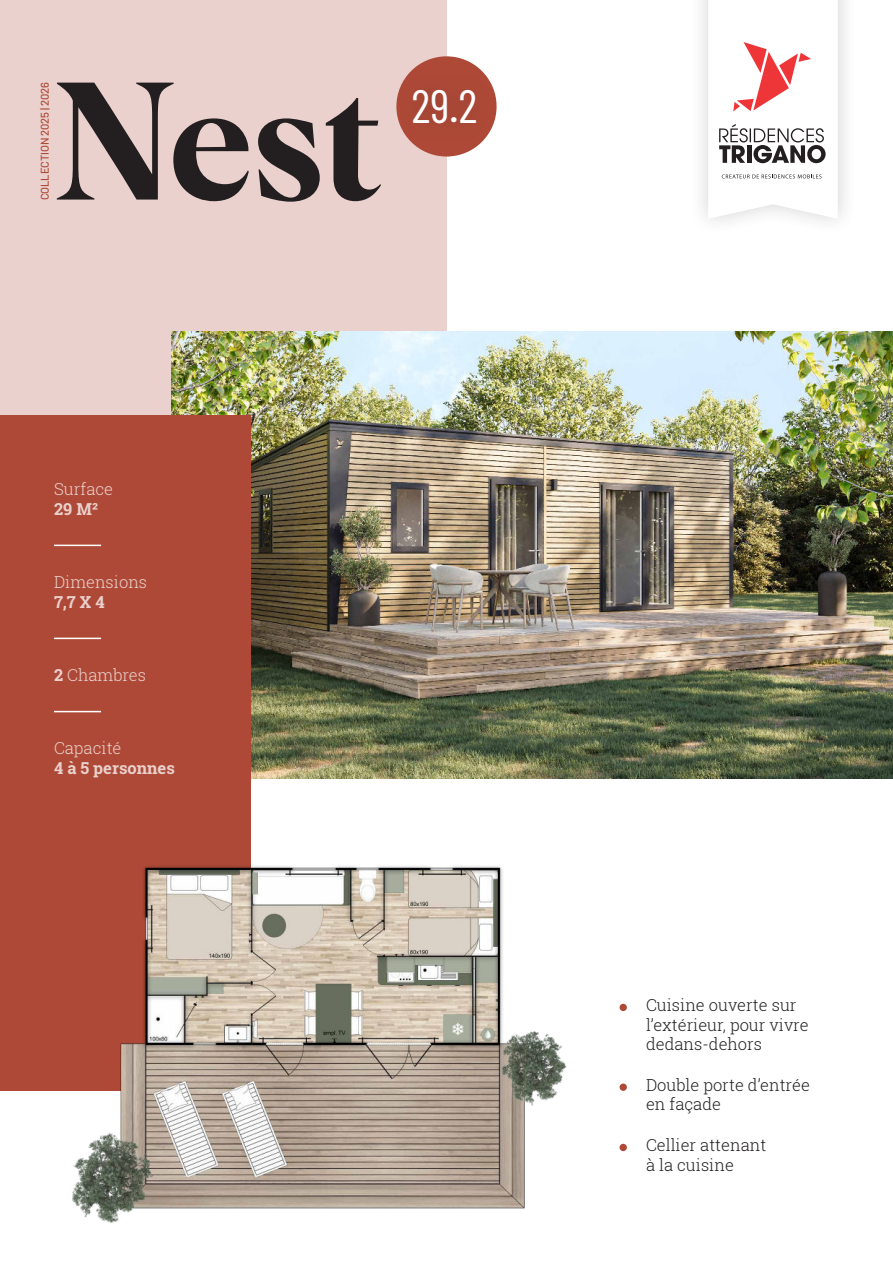
<style>
.page{position:relative;width:893px;height:1263px;background:#fff}
.page>*{position:absolute;margin:0;border:0;box-sizing:border-box;transform-origin:0 0}
.t1{font:163.5px "Albra Semi";color:#231f20}
.t2{font:47.1px "Barlow Condensed";color:#fff}
.t3{font:300 16.5px/19.5px "Roboto Slab";color:#231f20}
.t4{font:300 16.5px "Roboto Slab";color:#ead1cd}
.t5{font:700 16.5px "Roboto Slab";color:#ead1cd}
.t6{font:500 11.1px "Barlow";letter-spacing:-.01em;color:#ae4937}
.s1{font-weight:700}
</style>
<div class="page">
<div style="left:0;top:0;width:446px;height:644px;background:#ead1cd"></div>
<div style="left:688px;top:0;width:170px;height:237px;background:#231f20;opacity:.2"></div>
<svg style="left:708px;top:0;width:130px;height:219px"></svg>
<div style="left:396px;top:56px;width:101px;height:101px;background:#ae4937;border-radius:50%"></div>
<div style="left:395px;top:71px;width:99px;height:72px;background:#231f20;opacity:.2"></div>
<div style="left:620px;top:1004px;width:7px;height:7px;background:#ae4937;border-radius:50%"></div>
<div style="left:620px;top:1083px;width:7px;height:8px;background:#ae4937;border-radius:50%"></div>
<div style="left:620px;top:1144px;width:7px;height:7px;background:#ae4937;border-radius:50%"></div>
<img style="left:172px;top:332px;width:721px;height:446px">
<div style="left:0;top:416px;width:250px;height:675px;background:#ae4937"></div>
<hr style="left:54px;top:545px;width:47px;height:1px;background:#fff">
<hr style="left:54px;top:638px;width:47px;height:1px;background:#fff">
<hr style="left:54px;top:711px;width:47px;height:1px;background:#fff">
<img style="left:72px;top:859px;width:495px;height:364px">
<p class="t6" style="left:40px;top:200px;width:120px;rotate:-90deg">COLLECTION 2025 | 2026</p>
<h1 class="t1" style="left:54px;top:50px;width:329px">Nest</h1>
<h2 class="t2" style="left:412px;top:79px;width:67px">29.2</h2>
<p class="t4" style="left:54px;top:482px;width:61px">Surface</p>
<p class="t5" style="left:54px;top:503px;width:46px">29 M²</p>
<p class="t4" style="left:54px;top:575px;width:95px">Dimensions</p>
<p class="t5" style="left:54px;top:596px;width:52px">7,7 X 4</p>
<p class="t4" style="left:54px;top:668px;width:94px"><span class="s1">2</span> Chambres</p>
<p class="t4" style="left:54px;top:741px;width:69px">Capacité</p>
<p class="t5" style="left:54px;top:762px;width:122px">4 à 5 personnes</p>
<p class="t3" style="left:646px;top:997px;width:164px">Cuisine ouverte sur l’extérieur, pour vivre dedans-dehors</p>
<p class="t3" style="left:646px;top:1076px;width:165px">Double porte d’entrée en façade</p>
<p class="t3" style="left:646px;top:1137px;width:122px">Cellier attenant à la cuisine</p>
</div>
